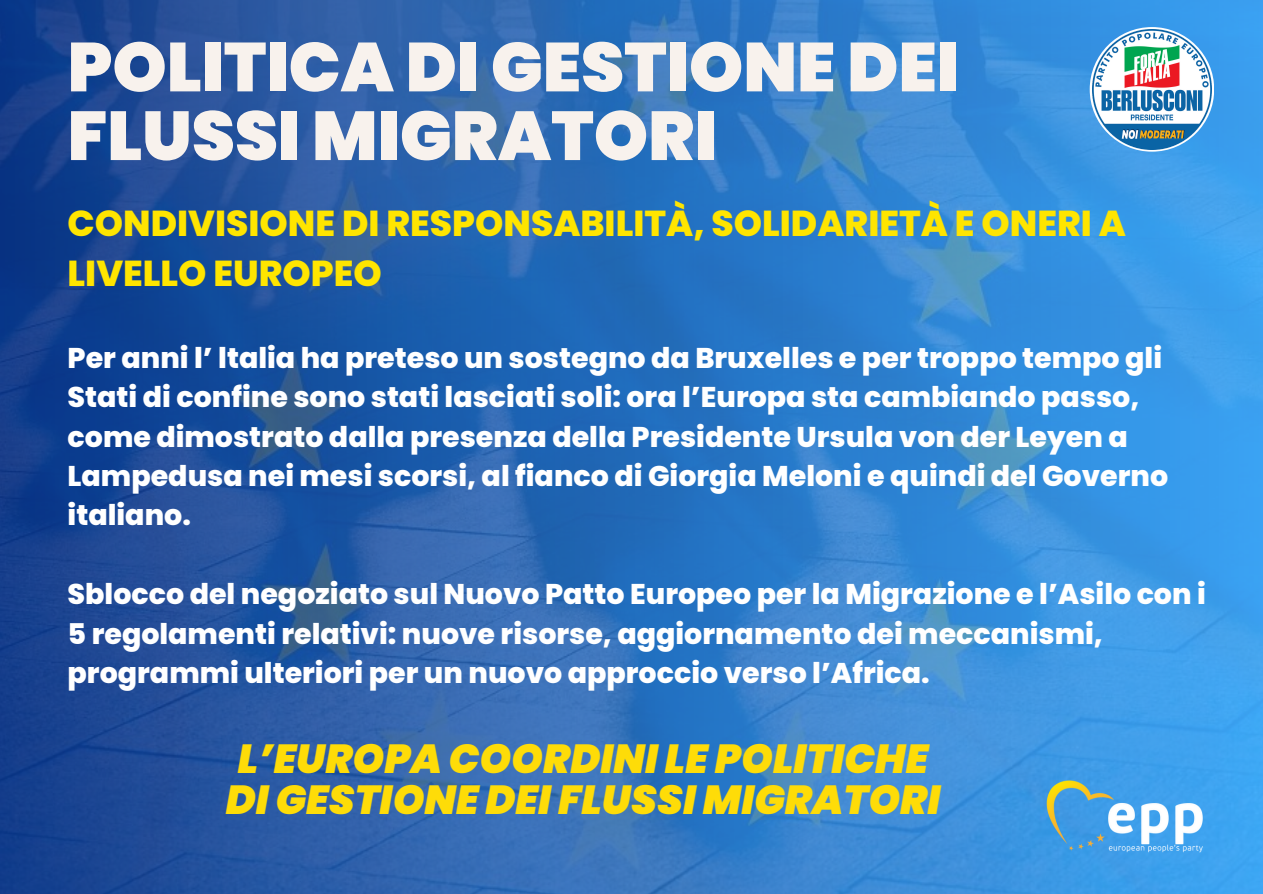
<style>
.page{position:relative;width:1263px;height:894px;background:#fff}
.page>*{position:absolute;margin:0;border:0;box-sizing:border-box;transform-origin:0 0}
.t1{font:900 69px "Poppins";color:#f8f2ed}
.t2{font:italic 900 40.5px "Poppins";color:#fedc08}
.t3{font:800 36px/49.5px "Poppins";color:#ffe500}
.t4{font:800 28.5px/39.3px "Poppins";color:#fff}
</style>
<div class="page">
<img style="left:0;top:0;width:1263px;height:893px">
<img style="left:1031px;top:767px;width:188px;height:97px">
<img style="left:1092px;top:30px;width:120px;height:119px">
<p class="t1" style="left:68px;top:19px;width:893px">POLITICA DI GESTIONE DEI</p>
<h1 class="t1" style="left:68px;top:87px;width:650px">FLUSSI MIGRATORI</h1>
<p class="t3" style="left:68px;top:199px;width:1060px">CONDIVISIONE DI RESPONSABILITÀ, SOLIDARIETÀ E ONERI A<br>LIVELLO EUROPEO</p>
<h3 class="t4" style="left:68px;top:338px;width:1102px">Per anni l’ ltalia ha preteso un sostegno da Bruxelles e per troppo tempo gli Stati di confine sono stati lasciati soli: ora l’Europa sta cambiando passo, come dimostrato dalla presenza della Presidente Ursula von der Leyen a Lampedusa nei mesi scorsi, al fianco di Giorgia Meloni e quindi del Governo italiano.</h3>
<p class="t4" style="left:68px;top:574px;width:1140px">Sblocco del negoziato sul Nuovo Patto Europeo per la Migrazione e l’Asilo con i<br>5 regolamenti relativi: nuove risorse, aggiornamento dei meccanismi, programmi ulteriori per un nuovo approccio verso l’Africa.</p>
<p class="t2" style="left:238px;top:730px;width:692px">L’EUROPA COORDINI LE POLITICHE</p>
<h2 class="t2" style="left:226px;top:771px;width:716px">DI GESTIONE DEI FLUSSI MIGRATORI</h2>
</div>
